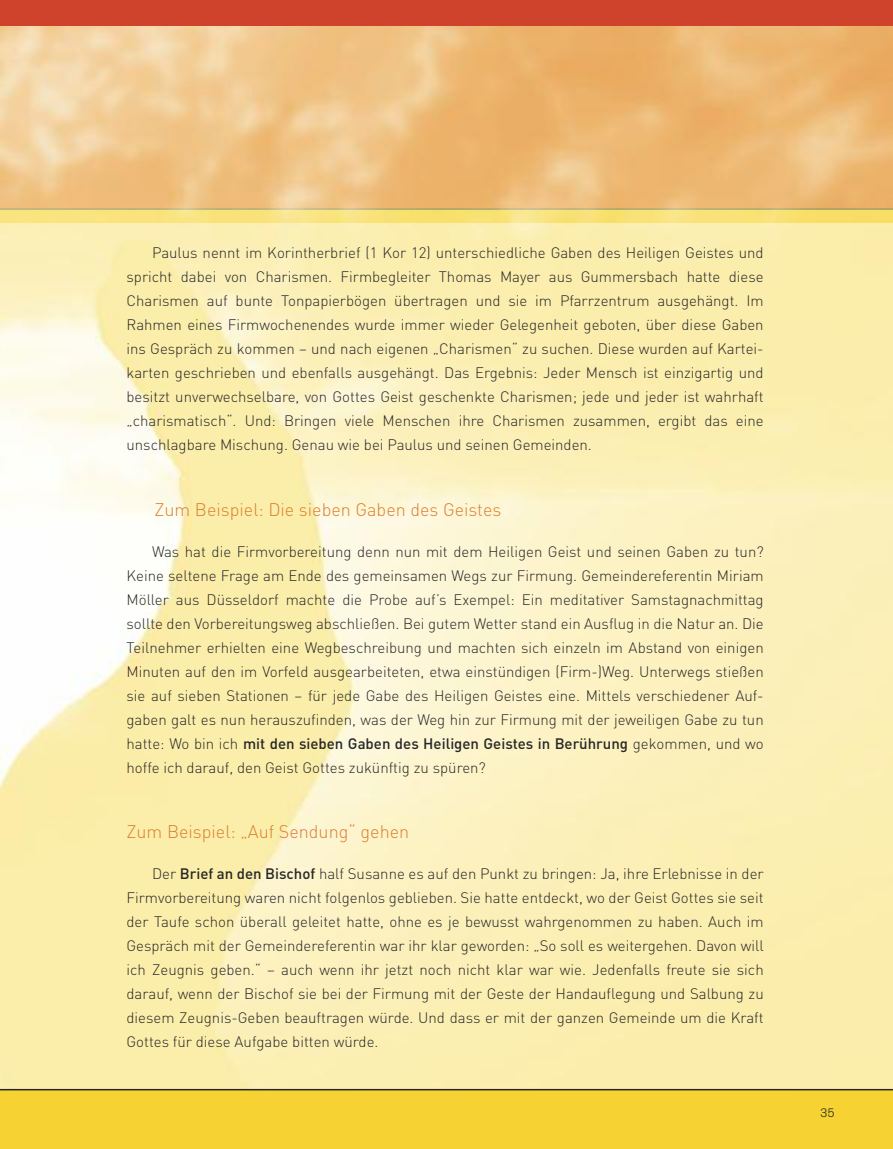
<style>
.page{position:relative;width:893px;height:1149px;background:#fff}
.page>*{position:absolute;margin:0;border:0;box-sizing:border-box;transform-origin:0 0}
.t1{font:300 18px "DIN Pro";color:#dc7f2f}
.t2{font:300 15px/24px "DIN Pro";color:#272627;text-align:justify}
.t3{font:300 12px "Akzidenz Grotesk";color:#272627}
.s1{font-weight:500}
</style>
<div class="page">
<img style="left:0;top:222px;width:893px;height:866px">
<img style="left:0;top:26px;width:893px;height:196px">
<svg style="left:0;top:342px;width:1px;height:12px"></svg>
<img style="left:0;top:208px;width:893px;height:1px">
<div style="left:0;top:1089px;width:893px;height:59px;background:#f6d332"></div>
<hr style="left:0;top:1088px;width:893px;height:2px;background:#272627">
<div style="left:0;top:0;width:893px;height:26px;background:#cf422b"></div>
<p class="t2" style="left:127px;top:242px;width:639px;text-indent:26px">Paulus nennt im Korintherbrief (1 Kor 12) unterschiedliche Gaben des Heiligen Geistes und spricht dabei von Charismen. Firmbegleiter Thomas Mayer aus Gummersbach hatte diese Charismen auf bunte Tonpapierbögen übertragen und sie im Pfarrzentrum ausgehängt. Im Rahmen eines Firmwochenendes wurde immer wieder Gelegenheit geboten, über diese Gaben ins Gespräch zu kommen – und nach eigenen „Charismen“ zu suchen. Diese wurden auf Kartei&shy;karten geschrieben und ebenfalls ausgehängt. Das Ergebnis: Jeder Mensch ist einzigartig und besitzt unverwechselbare, von Gottes Geist geschenkte Charismen; jede und jeder ist wahrhaft „charismatisch“. Und: Bringen viele Menschen ihre Charismen zusammen, ergibt das eine unschlagbare Mischung. Genau wie bei Paulus und seinen Gemeinden.</p>
<p class="t1" style="left:154px;top:502px;width:348px">Zum Beispiel: Die sieben Gaben des Geistes</p>
<p class="t2" style="left:127px;top:540px;width:639px;text-indent:26px">Was hat die Firmvorbereitung denn nun mit dem Heiligen Geist und seinen Gaben zu tun?<br>Keine seltene Frage am Ende des gemeinsamen Wegs zur Firmung. Gemeindereferentin Miriam Möller aus Düsseldorf machte die Probe auf’s Exempel: Ein meditativer Samstagnachmittag sollte den Vorbereitungsweg abschließen. Bei gutem Wetter stand ein Ausflug in die Natur an. Die Teilnehmer erhielten eine Wegbeschreibung und machten sich einzeln im Abstand von einigen Minuten auf den im Vorfeld ausgearbeiteten, etwa einstündigen (Firm-)Weg. Unterwegs stießen sie auf sieben Stationen – für jede Gabe des Heiligen Geistes eine. Mittels verschiedener Auf&shy;gaben galt es nun herauszufinden, was der Weg hin zur Firmung mit der jeweiligen Gabe zu tun hatte: Wo bin ich <span class="s1">mit den sieben Gaben des Heiligen Geistes in Berührung</span> gekommen, und wo hoffe ich darauf, den Geist Gottes zukünftig zu spüren?</p>
<p class="t1" style="left:127px;top:824px;width:284px">Zum Beispiel: „Auf Sendung“ gehen</p>
<p class="t2" style="left:127px;top:862px;width:639px;text-indent:26px">Der <span class="s1">Brief an den Bischof</span> half Susanne es auf den Punkt zu bringen: Ja, ihre Erlebnisse in der Firmvorbereitung waren nicht folgenlos geblieben. Sie hatte entdeckt, wo der Geist Gottes sie seit der Taufe schon überall geleitet hatte, ohne es je bewusst wahrgenommen zu haben. Auch im Gespräch mit der Gemeindereferentin war ihr klar geworden: „So soll es weitergehen. Davon will ich Zeugnis geben.“ – auch wenn ihr jetzt noch nicht klar war wie. Jedenfalls freute sie sich darauf, wenn der Bischof sie bei der Firmung mit der Geste der Handauflegung und Salbung zu diesem Zeugnis-Geben beauftragen würde. Und dass er mit der ganzen Gemeinde um die Kraft Gottes für diese Aufgabe bitten würde.</p>
<p class="t3" style="left:820px;top:1107px;width:15px">35</p>
</div>
